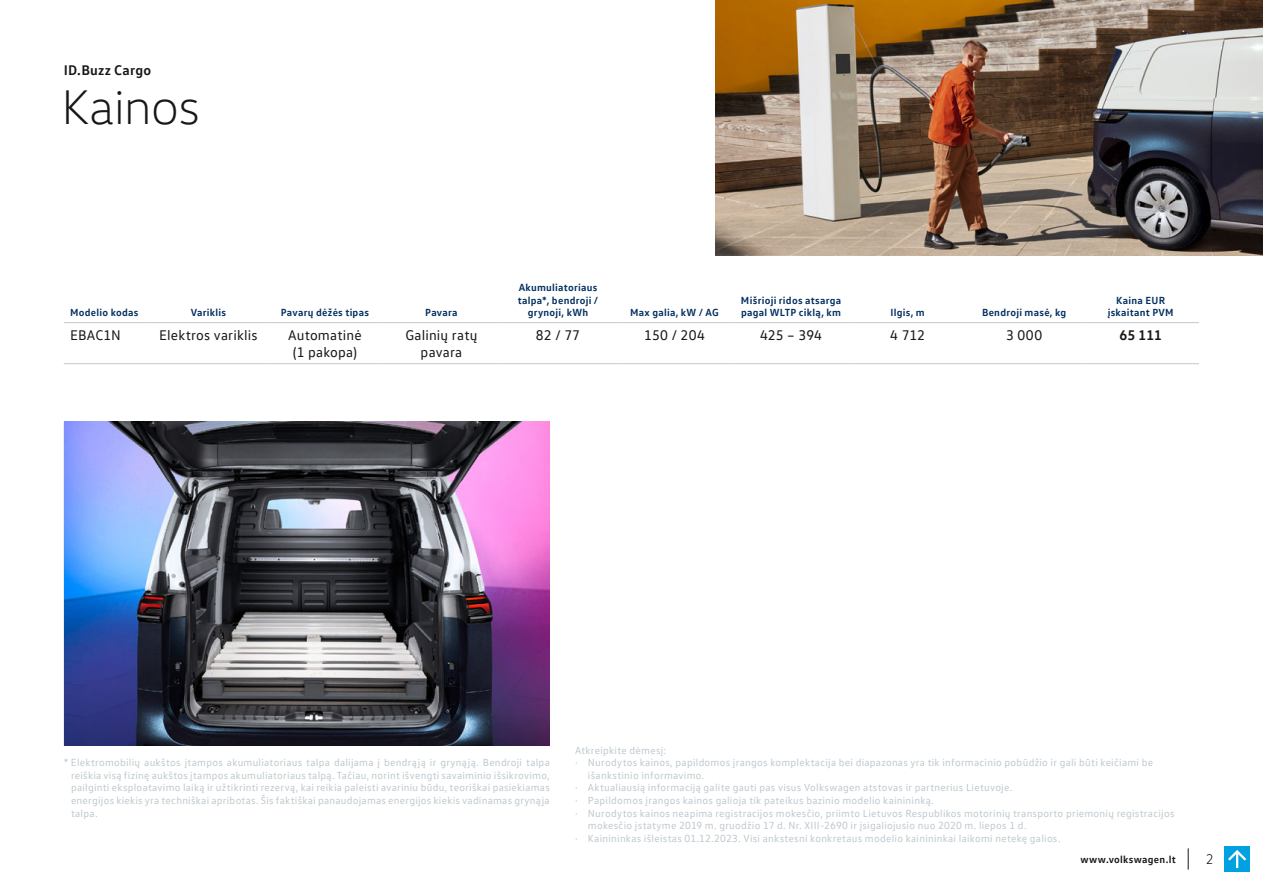
<style>
.page{position:relative;width:1263px;height:893px;background:#fff}
.page>*{position:absolute;margin:0;border:0;box-sizing:border-box;transform-origin:0 0}
.t1{font:300 49.5px "VW Head";letter-spacing:-.01em;color:#181716}
.t2{font:14.25px/17.1px "VW Text";letter-spacing:.01em;color:#181716;text-align:center}
.t3{font:700 14.25px "VW Text";letter-spacing:.01em;color:#181716}
.t4{font:300 14.25px "VW Text";color:#181716}
.t5{font:10.5px/12.6px "VW Text";letter-spacing:.025em;color:#bfc9cf;text-align:justify}
.t6{font:700 10.5px/12.6px "VW Text";letter-spacing:.025em;color:#002d5e;text-align:center}
.t7{font:700 10.5px "VW Text";letter-spacing:.025em;color:#181716}
</style>
<div class="page">
<div style="left:1224px;top:846px;width:26px;height:26px;background:#00a1e0"></div>
<svg style="left:1228px;top:850px;width:18px;height:18px"></svg>
<svg style="left:1188px;top:848px;width:1px;height:22px"></svg>
<img style="left:715px;top:0;width:548px;height:255px">
<img style="left:64px;top:422px;width:485px;height:323px">
<hr style="left:64px;top:322px;width:86px;height:1px;background:#bfc9cf">
<hr style="left:150px;top:322px;width:117px;height:1px;background:#bfc9cf">
<hr style="left:267px;top:322px;width:116px;height:1px;background:#bfc9cf">
<hr style="left:383px;top:322px;width:117px;height:1px;background:#bfc9cf">
<hr style="left:500px;top:322px;width:116px;height:1px;background:#bfc9cf">
<hr style="left:616px;top:322px;width:117px;height:1px;background:#bfc9cf">
<hr style="left:733px;top:322px;width:116px;height:1px;background:#bfc9cf">
<hr style="left:849px;top:322px;width:117px;height:1px;background:#bfc9cf">
<hr style="left:966px;top:322px;width:116px;height:1px;background:#bfc9cf">
<hr style="left:1082px;top:322px;width:117px;height:1px;background:#bfc9cf">
<hr style="left:64px;top:363px;width:86px;height:1px;background:#bfc9cf">
<hr style="left:150px;top:363px;width:117px;height:1px;background:#bfc9cf">
<hr style="left:267px;top:363px;width:116px;height:1px;background:#bfc9cf">
<hr style="left:383px;top:363px;width:117px;height:1px;background:#bfc9cf">
<hr style="left:500px;top:363px;width:116px;height:1px;background:#bfc9cf">
<hr style="left:616px;top:363px;width:117px;height:1px;background:#bfc9cf">
<hr style="left:733px;top:363px;width:116px;height:1px;background:#bfc9cf">
<hr style="left:849px;top:363px;width:117px;height:1px;background:#bfc9cf">
<hr style="left:966px;top:363px;width:116px;height:1px;background:#bfc9cf">
<hr style="left:1082px;top:363px;width:117px;height:1px;background:#bfc9cf">
<h2 class="t3" style="left:64px;top:61px;width:89px">ID.Buzz Cargo</h2>
<h1 class="t1" style="left:62px;top:78px;width:140px">Kainos</h1>
<p class="t6" style="left:70px;top:306px;width:70px">Modelio kodas</p>
<p class="t6" style="left:191px;top:306px;width:37px">Variklis</p>
<p class="t6" style="left:281px;top:306px;width:90px">Pavarų dėžės tipas</p>
<p class="t6" style="left:425px;top:306px;width:34px">Pavara</p>
<p class="t6" style="left:518px;top:281px;width:82px">Akumuliatoriaus talpa*, bendroji / grynoji, kWh</p>
<p class="t6" style="left:630px;top:306px;width:90px">Max galia, kW / AG</p>
<p class="t6" style="left:741px;top:293px;width:102px;text-align:left">Mišrioji ridos atsarga pagal WLTP ciklą, km</p>
<p class="t6" style="left:890px;top:306px;width:36px">Ilgis, m</p>
<p class="t6" style="left:982px;top:306px;width:86px">Bendroji masė, kg</p>
<p class="t6" style="left:1108px;top:293px;width:68px">Kaina EUR įskaitant PVM</p>
<h2 class="t2" style="left:70px;top:326px;width:52px">EBAC1N</h2>
<h2 class="t2" style="left:159px;top:326px;width:100px">Elektros variklis</h2>
<h2 class="t2" style="left:288px;top:326px;width:75px">Automatinė (1 pakopa)</h2>
<h2 class="t2" style="left:405px;top:326px;width:74px">Galinių ratų pavara</h2>
<h2 class="t2" style="left:536px;top:326px;width:46px">82 / 77</h2>
<h2 class="t2" style="left:644px;top:326px;width:62px">150 / 204</h2>
<h2 class="t2" style="left:760px;top:326px;width:64px">425 – 394</h2>
<h2 class="t2" style="left:890px;top:326px;width:36px">4 712</h2>
<h2 class="t2" style="left:1006px;top:326px;width:38px">3 000</h2>
<h2 class="t3" style="left:1119px;top:326px;width:44px">65 111</h2>
<p class="t5" style="left:71px;top:756px;width:480px;text-indent:-7px">* Elektromobilių aukštos įtampos akumuliatoriaus talpa dalijama į bendrąją ir grynąją. Bendroji talpa reiškia visą fizinę aukštos įtampos akumuliatoriaus talpą. Tačiau, norint išvengti savaiminio išsikrovimo, pailginti eksploatavimo laiką ir užtikrinti rezervą, kai reikia paleisti avariniu būdu, teoriškai pasiekiamas energijos kiekis yra techniškai apribotas. Šis faktiškai panaudojamas energijos kiekis vadinamas grynąja talpa.</p>
<p class="t5" style="left:575px;top:743px;width:93px">Atkreipkite dėmesį:</p>
<p class="t5" style="left:575px;top:756px;width:580px">· Nurodytos kainos, papildomos įrangos komplektacija bei diapazonas yra tik informacinio pobūdžio ir gali būti keičiami be</p>
<p class="t5" style="left:588px;top:769px;width:118px">išankstinio informavimo.</p>
<p class="t5" style="left:575px;top:781px;width:439px">· Aktualiausią informaciją galite gauti pas visus Volkswagen atstovas ir partnerius Lietuvoje.</p>
<p class="t5" style="left:575px;top:794px;width:360px">· Papildomos įrangos kainos galioja tik pateikus bazinio modelio kainininką.</p>
<p class="t5" style="left:575px;top:806px;width:601px">· Nurodytos kainos neapima registracijos mokesčio, priimto Lietuvos Respublikos motorinių transporto priemonių registracijos</p>
<p class="t5" style="left:588px;top:819px;width:440px">mokesčio įstatyme 2019 m. gruodžio 17 d. Nr. XIII-2690 ir įsigaliojusio nuo 2020 m. liepos 1 d.</p>
<p class="t5" style="left:575px;top:832px;width:487px">· Kainininkas išleistas 01.12.2023. Visi ankstesni konkretaus modelio kainininkai laikomi netekę galios.</p>
<p class="t7" style="left:1080px;top:852px;width:97px">www.volkswagen.lt</p>
<h2 class="t4" style="left:1206px;top:851px;width:9px">2</h2>
</div>
